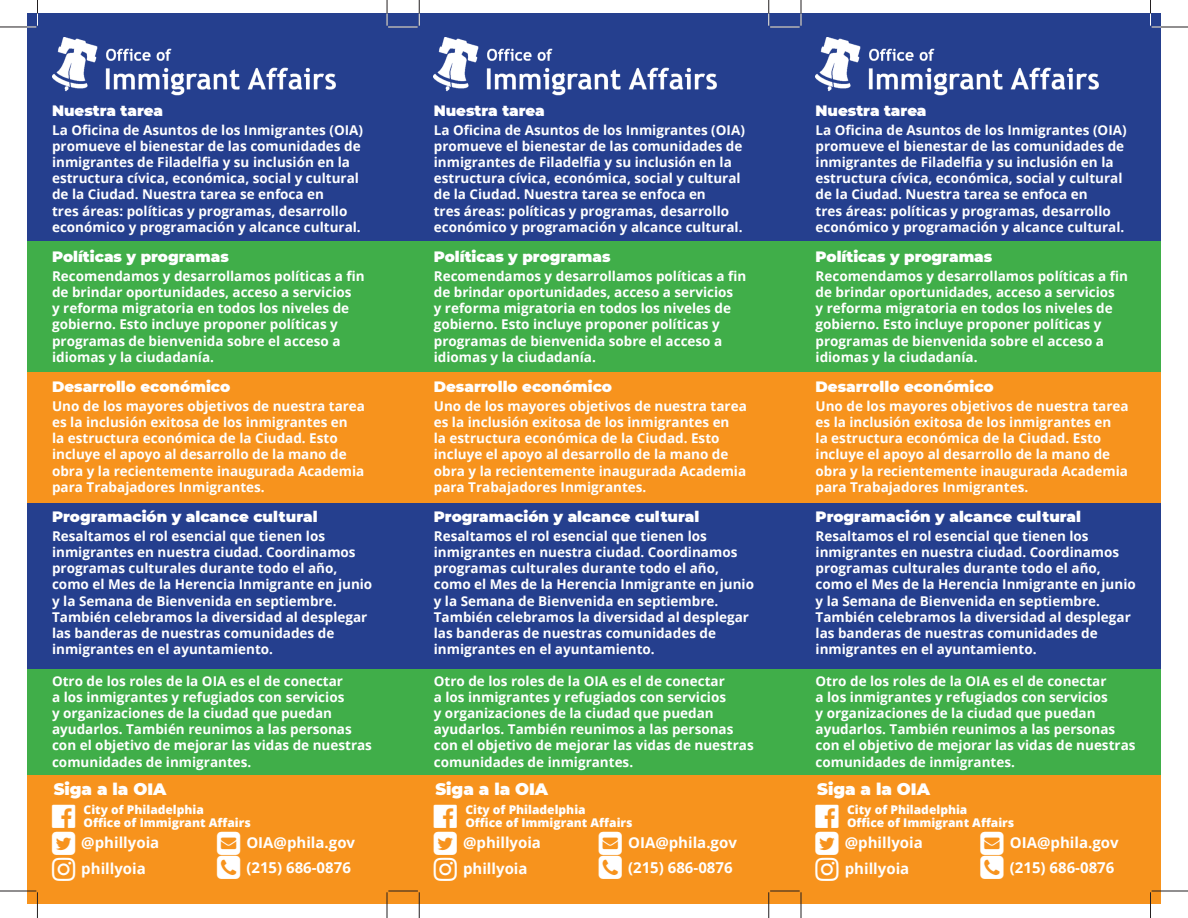
<style>
.page{position:relative;width:1188px;height:918px;background:#fff}
.page>*{position:absolute;margin:0;border:0;box-sizing:border-box;transform-origin:0 0}
.t1{font:900 16.5px "Montserrat";color:#fff}
.t2{font:900 15px "Montserrat";color:#fff}
.t3{font:700 15px/24.5px "Open Sans";color:#fff}
.t4{font:700 13.5px/16.2px "Open Sans";color:#fff}
.t5{font:800 12px/12.6px "Open Sans";color:#fff}
</style>
<div class="page">
<div style="left:27px;top:775px;width:1134px;height:129px;background:#f7931d"></div>
<div style="left:27px;top:669px;width:1134px;height:106px;background:#40ae49"></div>
<div style="left:27px;top:490px;width:1134px;height:179px;background:#253f8e"></div>
<div style="left:27px;top:371px;width:1134px;height:131px;background:#f7931d"></div>
<div style="left:27px;top:14px;width:1134px;height:240px;background:#253f8e"></div>
<div style="left:27px;top:242px;width:1134px;height:130px;background:#40ae49"></div>
<img style="left:52px;top:38px;width:284px;height:58px">
<img style="left:434px;top:38px;width:283px;height:58px">
<img style="left:816px;top:38px;width:283px;height:58px">
<hr style="left:0;top:27px;width:36px;height:1px;background:#231f20">
<hr style="left:0;top:891px;width:36px;height:1px;background:#231f20">
<hr style="left:1152px;top:891px;width:36px;height:1px;background:#231f20">
<hr style="left:1152px;top:27px;width:36px;height:1px;background:#231f20">
<hr style="left:388px;top:891px;width:30px;height:1px;background:#231f20">
<hr style="left:770px;top:891px;width:30px;height:1px;background:#231f20">
<svg style="left:37px;top:892px;width:1px;height:26px"></svg>
<svg style="left:387px;top:892px;width:1px;height:26px"></svg>
<svg style="left:419px;top:892px;width:1px;height:26px"></svg>
<svg style="left:768px;top:892px;width:1px;height:26px"></svg>
<svg style="left:801px;top:892px;width:1px;height:26px"></svg>
<svg style="left:1150px;top:892px;width:1px;height:26px"></svg>
<hr style="left:388px;top:27px;width:30px;height:1px;background:#fff">
<hr style="left:770px;top:27px;width:30px;height:1px;background:#fff">
<svg style="left:27px;top:0;width:11px;height:28px"></svg>
<svg style="left:387px;top:0;width:1px;height:26px"></svg>
<svg style="left:419px;top:0;width:1px;height:26px"></svg>
<svg style="left:768px;top:0;width:1px;height:26px"></svg>
<svg style="left:801px;top:0;width:1px;height:26px"></svg>
<svg style="left:1150px;top:0;width:11px;height:28px"></svg>
<p class="t2" style="left:52px;top:100px;width:112px">Nuestra tarea</p>
<p class="t4" style="left:52px;top:121px;width:313px">La Oficina de Asuntos de los Inmigrantes (OIA) promueve el bienestar de las comunidades de inmigrantes de Filadelfia y su inclusión en la estructura cívica, económica, social y cultural de la Ciudad. Nuestra tarea se enfoca en<br>tres áreas: políticas y programas, desarrollo económico y programación y alcance cultural.</p>
<p class="t2" style="left:52px;top:246px;width:178px">Políticas y programas</p>
<p class="t4" style="left:52px;top:267px;width:314px">Recomendamos y desarrollamos políticas a fin de brindar oportunidades, acceso a servicios<br>y reforma migratoria en todos los niveles de gobierno. Esto incluye proponer políticas y programas de bienvenida sobre el acceso a idiomas y la ciudadanía.</p>
<p class="t2" style="left:52px;top:376px;width:180px">Desarrollo económico</p>
<p class="t4" style="left:52px;top:397px;width:315px">Uno de los mayores objetivos de nuestra tarea es la inclusión exitosa de los inmigrantes en<br>la estructura económica de la Ciudad. Esto incluye el apoyo al desarrollo de la mano de obra y la recientemente inaugurada Academia para Trabajadores Inmigrantes.</p>
<p class="t2" style="left:52px;top:506px;width:267px">Programación y alcance cultural</p>
<p class="t4" style="left:52px;top:527px;width:322px">Resaltamos el rol esencial que tienen los inmigrantes en nuestra ciudad. Coordinamos programas culturales durante todo el año, como el Mes de la Herencia Inmigrante en junio y la Semana de Bienvenida en septiembre.<br>También celebramos la diversidad al desplegar las banderas de nuestras comunidades de inmigrantes en el ayuntamiento.</p>
<p class="t4" style="left:52px;top:672px;width:321px">Otro de los roles de la OIA es el de conectar<br>a los inmigrantes y refugiados con servicios<br>y organizaciones de la ciudad que puedan ayudarlos. También reunimos a las personas con el objetivo de mejorar las vidas de nuestras comunidades de inmigrantes.</p>
<p class="t1" style="left:54px;top:777px;width:114px">Siga a la OIA</p>
<p class="t3" style="left:81px;top:830px;width:79px">@phillyoia</p>
<p class="t5" style="left:84px;top:803px;width:169px">City of Philadelphia<br>Office of Immigrant Affairs</p>
<p class="t3" style="left:81px;top:856px;width:66px">phillyoia</p>
<p class="t3" style="left:246px;top:830px;width:110px">OIA@phila.gov (215) 686-0876</p>
<p class="t2" style="left:434px;top:100px;width:112px">Nuestra tarea</p>
<p class="t4" style="left:434px;top:121px;width:313px">La Oficina de Asuntos de los Inmigrantes (OIA) promueve el bienestar de las comunidades de inmigrantes de Filadelfia y su inclusión en la estructura cívica, económica, social y cultural de la Ciudad. Nuestra tarea se enfoca en<br>tres áreas: políticas y programas, desarrollo económico y programación y alcance cultural.</p>
<p class="t2" style="left:434px;top:246px;width:178px">Políticas y programas</p>
<p class="t4" style="left:434px;top:267px;width:314px">Recomendamos y desarrollamos políticas a fin de brindar oportunidades, acceso a servicios<br>y reforma migratoria en todos los niveles de gobierno. Esto incluye proponer políticas y programas de bienvenida sobre el acceso a idiomas y la ciudadanía.</p>
<p class="t2" style="left:434px;top:376px;width:180px">Desarrollo económico</p>
<p class="t4" style="left:434px;top:397px;width:315px">Uno de los mayores objetivos de nuestra tarea es la inclusión exitosa de los inmigrantes en<br>la estructura económica de la Ciudad. Esto incluye el apoyo al desarrollo de la mano de obra y la recientemente inaugurada Academia para Trabajadores Inmigrantes.</p>
<p class="t2" style="left:434px;top:506px;width:267px">Programación y alcance cultural</p>
<p class="t4" style="left:434px;top:527px;width:322px">Resaltamos el rol esencial que tienen los inmigrantes en nuestra ciudad. Coordinamos programas culturales durante todo el año, como el Mes de la Herencia Inmigrante en junio y la Semana de Bienvenida en septiembre.<br>También celebramos la diversidad al desplegar las banderas de nuestras comunidades de inmigrantes en el ayuntamiento.</p>
<p class="t4" style="left:434px;top:672px;width:321px">Otro de los roles de la OIA es el de conectar<br>a los inmigrantes y refugiados con servicios<br>y organizaciones de la ciudad que puedan ayudarlos. También reunimos a las personas con el objetivo de mejorar las vidas de nuestras comunidades de inmigrantes.</p>
<p class="t1" style="left:435px;top:777px;width:114px">Siga a la OIA</p>
<p class="t3" style="left:463px;top:830px;width:79px">@phillyoia</p>
<p class="t5" style="left:465px;top:803px;width:169px">City of Philadelphia<br>Office of Immigrant Affairs</p>
<p class="t3" style="left:463px;top:856px;width:66px">phillyoia</p>
<p class="t3" style="left:628px;top:830px;width:110px">OIA@phila.gov (215) 686-0876</p>
<p class="t2" style="left:816px;top:100px;width:112px">Nuestra tarea</p>
<p class="t4" style="left:816px;top:121px;width:313px">La Oficina de Asuntos de los Inmigrantes (OIA) promueve el bienestar de las comunidades de inmigrantes de Filadelfia y su inclusión en la estructura cívica, económica, social y cultural de la Ciudad. Nuestra tarea se enfoca en<br>tres áreas: políticas y programas, desarrollo económico y programación y alcance cultural.</p>
<p class="t2" style="left:816px;top:246px;width:178px">Políticas y programas</p>
<p class="t4" style="left:816px;top:267px;width:314px">Recomendamos y desarrollamos políticas a fin de brindar oportunidades, acceso a servicios<br>y reforma migratoria en todos los niveles de gobierno. Esto incluye proponer políticas y programas de bienvenida sobre el acceso a idiomas y la ciudadanía.</p>
<p class="t2" style="left:816px;top:376px;width:180px">Desarrollo económico</p>
<p class="t4" style="left:816px;top:397px;width:315px">Uno de los mayores objetivos de nuestra tarea es la inclusión exitosa de los inmigrantes en<br>la estructura económica de la Ciudad. Esto incluye el apoyo al desarrollo de la mano de obra y la recientemente inaugurada Academia para Trabajadores Inmigrantes.</p>
<p class="t2" style="left:816px;top:506px;width:267px">Programación y alcance cultural</p>
<p class="t4" style="left:816px;top:527px;width:322px">Resaltamos el rol esencial que tienen los inmigrantes en nuestra ciudad. Coordinamos programas culturales durante todo el año, como el Mes de la Herencia Inmigrante en junio y la Semana de Bienvenida en septiembre.<br>También celebramos la diversidad al desplegar las banderas de nuestras comunidades de inmigrantes en el ayuntamiento.</p>
<p class="t4" style="left:816px;top:672px;width:321px">Otro de los roles de la OIA es el de conectar<br>a los inmigrantes y refugiados con servicios<br>y organizaciones de la ciudad que puedan ayudarlos. También reunimos a las personas con el objetivo de mejorar las vidas de nuestras comunidades de inmigrantes.</p>
<p class="t1" style="left:817px;top:777px;width:114px">Siga a la OIA</p>
<p class="t3" style="left:845px;top:830px;width:79px">@phillyoia</p>
<p class="t5" style="left:847px;top:803px;width:169px">City of Philadelphia<br>Office of Immigrant Affairs</p>
<p class="t3" style="left:845px;top:856px;width:66px">phillyoia</p>
<p class="t3" style="left:1010px;top:830px;width:110px">OIA@phila.gov (215) 686-0876</p>
</div>
